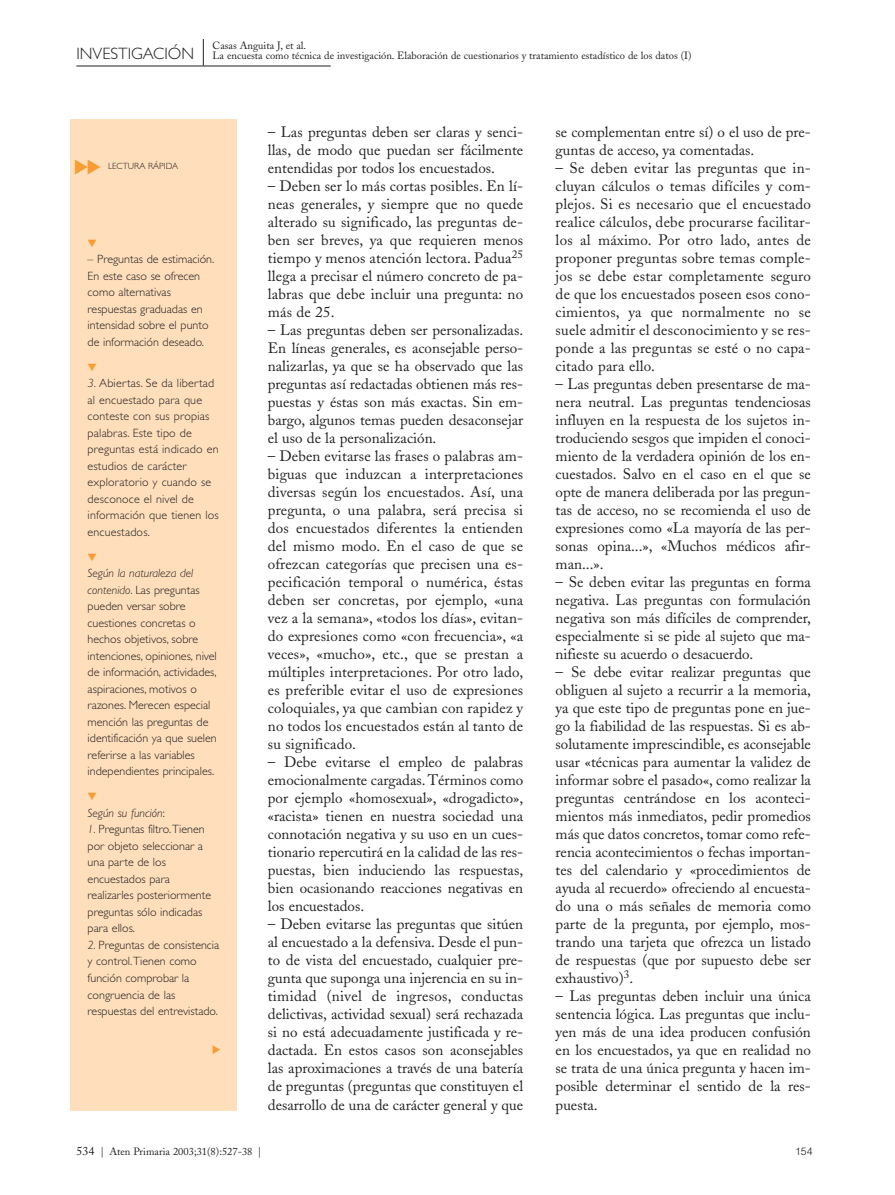
<style>
.page{position:relative;width:895px;height:1195px;background:#fff}
.page>*{position:absolute;margin:0;border:0;box-sizing:border-box;transform-origin:0 0}
.t1{font:15px/18px "Adobe Caslon";color:#221f1f;text-align:justify}
.t2{font:300 12px/16.5px "Gill Sans";color:#221f1f}
.t3{font:italic 300 12px "Gill Sans";color:#221f1f}
.t4{font:10.5px/10.5px "Adobe Caslon";color:#221f1f}
.t5{font:300 10.5px "Helvetica";color:#221f1f}
.t6{font:300 9px "Gill Sans";color:#221f1f}
.s1{font-family:"Gill Sans";font-weight:300;font-size:16.5px}
.s2{font-style:italic}
.s3{font-style:normal}
.s4{font-size:12px}
</style>
<div class="page">
<svg style="left:70px;top:39px;width:261px;height:1072px"></svg>
<svg style="left:88px;top:239px;width:9px;height:8px"></svg>
<svg style="left:88px;top:363px;width:9px;height:8px"></svg>
<svg style="left:88px;top:553px;width:9px;height:8px"></svg>
<svg style="left:88px;top:793px;width:9px;height:7px"></svg>
<svg style="left:213px;top:1045px;width:7px;height:9px"></svg>
<svg style="left:75px;top:159px;width:25px;height:15px"></svg>
<p class="t4" style="left:76px;top:40px;width:616px;text-indent:136px">Casas Anguita J, et al.<br><span class="s1">INVESTIGACIÓN</span> La encuesta como técnica de investigación. Elaboración de cuestionarios y tratamiento estadístico de los datos (I)</p>
<p class="t6" style="left:108px;top:161px;width:71px">LECTURA RÁPIDA</p>
<p class="t2" style="left:88px;top:251px;width:128px">– Preguntas de estimación.<br>En este caso se ofrecen como alternativas respuestas graduadas en intensidad sobre el punto de información deseado.</p>
<p class="t2" style="left:88px;top:375px;width:133px"><span class="s2">3.</span> Abiertas. Se da libertad al encuestado para que conteste con sus propias palabras. Este tipo de preguntas está indicado en estudios de carácter exploratorio y cuando se desconoce el nivel de información que tienen los encuestados.</p>
<p class="t2" style="left:88px;top:565px;width:131px"><span class="s2">Según la naturaleza del contenido</span>. Las preguntas pueden versar sobre cuestiones concretas o hechos objetivos, sobre intenciones, opiniones, nivel de información, actividades, aspiraciones, motivos o razones. Merecen especial mención las preguntas de identificación ya que suelen referirse a las variables independientes principales.</p>
<p class="t3" style="left:88px;top:808px;width:79px">Según su función<span class="s3">:</span></p>
<p class="t2" style="left:88px;top:821px;width:125px"><span class="s2">1.</span> Preguntas filtro.Tienen por objeto seleccionar a una parte de los encuestados para realizarles posteriormente preguntas sólo indicadas para ellos.</p>
<p class="t2" style="left:88px;top:936px;width:133px"><span class="s2">2.</span> Preguntas de consistencia y control.Tienen como función comprobar la congruencia de las respuestas del entrevistado.</p>
<p class="t1" style="left:268px;top:123px;width:257px">– Las preguntas deben ser claras y senci&shy;llas, de modo que puedan ser fácilmente entendidas por todos los encuestados.</p>
<p class="t1" style="left:268px;top:177px;width:257px">– Deben ser lo más cortas posibles. En lí&shy;neas generales, y siempre que no quede alterado su significado, las preguntas de&shy;ben ser breves, ya que requieren menos tiempo y menos atención lectora. Padua<sup>25 </sup>llega a precisar el número concreto de pa&shy;labras que debe incluir una pregunta: no más de 25.</p>
<p class="t1" style="left:268px;top:321px;width:257px">– Las preguntas deben ser personalizadas.<br>En líneas generales, es aconsejable perso&shy;nalizarlas, ya que se ha observado que las preguntas así redactadas obtienen más res&shy;puestas y éstas son más exactas. Sin em&shy;bargo, algunos temas pueden desaconsejar el uso de la personalización.</p>
<p class="t1" style="left:268px;top:447px;width:257px">– Deben evitarse las frases o palabras am&shy;biguas que induzcan a interpretaciones diversas según los encuestados. Así, una pregunta, o una palabra, será precisa si dos encuestados diferentes la entienden del mismo modo. En el caso de que se ofrezcan categorías que precisen una es&shy;pecificación temporal o numérica, éstas deben ser concretas, por ejemplo, «una vez a la semana», «todos los días», evitan&shy;do expresiones como «con frecuencia», «a veces», «mucho», etc., que se prestan a múltiples interpretaciones. Por otro lado, es preferible evitar el uso de expresiones coloquiales, ya que cambian con rapidez y no todos los encuestados están al tanto de su significado.</p>
<p class="t1" style="left:268px;top:753px;width:257px">– Debe evitarse el empleo de palabras emocionalmente cargadas. Términos como por ejemplo «homosexual», «drogadicto», «racista» tienen en nuestra sociedad una connotación negativa y su uso en un cues&shy;tionario repercutirá en la calidad de las res&shy;puestas, bien induciendo las respuestas, bien ocasionando reacciones negativas en los encuestados.</p>
<p class="t1" style="left:268px;top:915px;width:257px">– Deben evitarse las preguntas que sitúen al encuestado a la defensiva. Desde el pun&shy;to de vista del encuestado, cualquier pre&shy;gunta que suponga una injerencia en su in&shy;timidad (nivel de ingresos, conductas delictivas, actividad sexual) será rechazada si no está adecuadamente justificada y re&shy;dactada. En estos casos son aconsejables las aproximaciones a través de una batería de preguntas (preguntas que constituyen el desarrollo de una de carácter general y que</p>
<p class="t1" style="left:555px;top:123px;width:257px">se complementan entre sí) o el uso de pre&shy;guntas de acceso, ya comentadas.</p>
<p class="t1" style="left:555px;top:159px;width:257px">– Se deben evitar las preguntas que in&shy;cluyan cálculos o temas difíciles y com&shy;plejos. Si es necesario que el encuestado realice cálculos, debe procurarse facilitar&shy;los al máximo. Por otro lado, antes de proponer preguntas sobre temas comple&shy;jos se debe estar completamente seguro de que los encuestados poseen esos cono&shy;cimientos, ya que normalmente no se suele admitir el desconocimiento y se res&shy;ponde a las preguntas se esté o no capa&shy;citado para ello.</p>
<p class="t1" style="left:555px;top:375px;width:257px">– Las preguntas deben presentarse de ma&shy;nera neutral. Las preguntas tendenciosas influyen en la respuesta de los sujetos in&shy;troduciendo sesgos que impiden el conoci&shy;miento de la verdadera opinión de los en&shy;cuestados. Salvo en el caso en el que se opte de manera deliberada por las pregun&shy;tas de acceso, no se recomienda el uso de expresiones como «La mayoría de las per&shy;sonas opina...», «Muchos médicos afir&shy;man...».</p>
<p class="t1" style="left:555px;top:573px;width:257px">– Se deben evitar las preguntas en forma negativa. Las preguntas con formulación negativa son más difíciles de comprender, especialmente si se pide al sujeto que ma&shy;nifieste su acuerdo o desacuerdo.</p>
<p class="t1" style="left:555px;top:663px;width:257px">– Se debe evitar realizar preguntas que obliguen al sujeto a recurrir a la memoria, ya que este tipo de preguntas pone en jue&shy;go la fiabilidad de las respuestas. Si es ab&shy;solutamente imprescindible, es aconsejable usar «técnicas para aumentar la validez de informar sobre el pasado«, como realizar la preguntas centrándose en los aconteci&shy;mientos más inmediatos, pedir promedios más que datos concretos, tomar como refe&shy;rencia acontecimientos o fechas importan&shy;tes del calendario y «procedimientos de ayuda al recuerdo» ofreciendo al encuesta&shy;do una o más señales de memoria como parte de la pregunta, por ejemplo, mos&shy;trando una tarjeta que ofrezca un listado de respuestas (que por supuesto debe ser exhaustivo)<sup>3</sup>.</p>
<p class="t1" style="left:555px;top:987px;width:257px">– Las preguntas deben incluir una única sentencia lógica. Las preguntas que inclu&shy;yen más de una idea producen confusión en los encuestados, ya que en realidad no se trata de una única pregunta y hacen im&shy;posible determinar el sentido de la res&shy;puesta.</p>
<p class="t4" style="left:76px;top:1145px;width:186px"><span class="s4">534</span> | Aten Primaria 2003;31(8):527-38 |</p>
<p class="t5" style="left:794px;top:1144px;width:19px">154</p>
</div>
